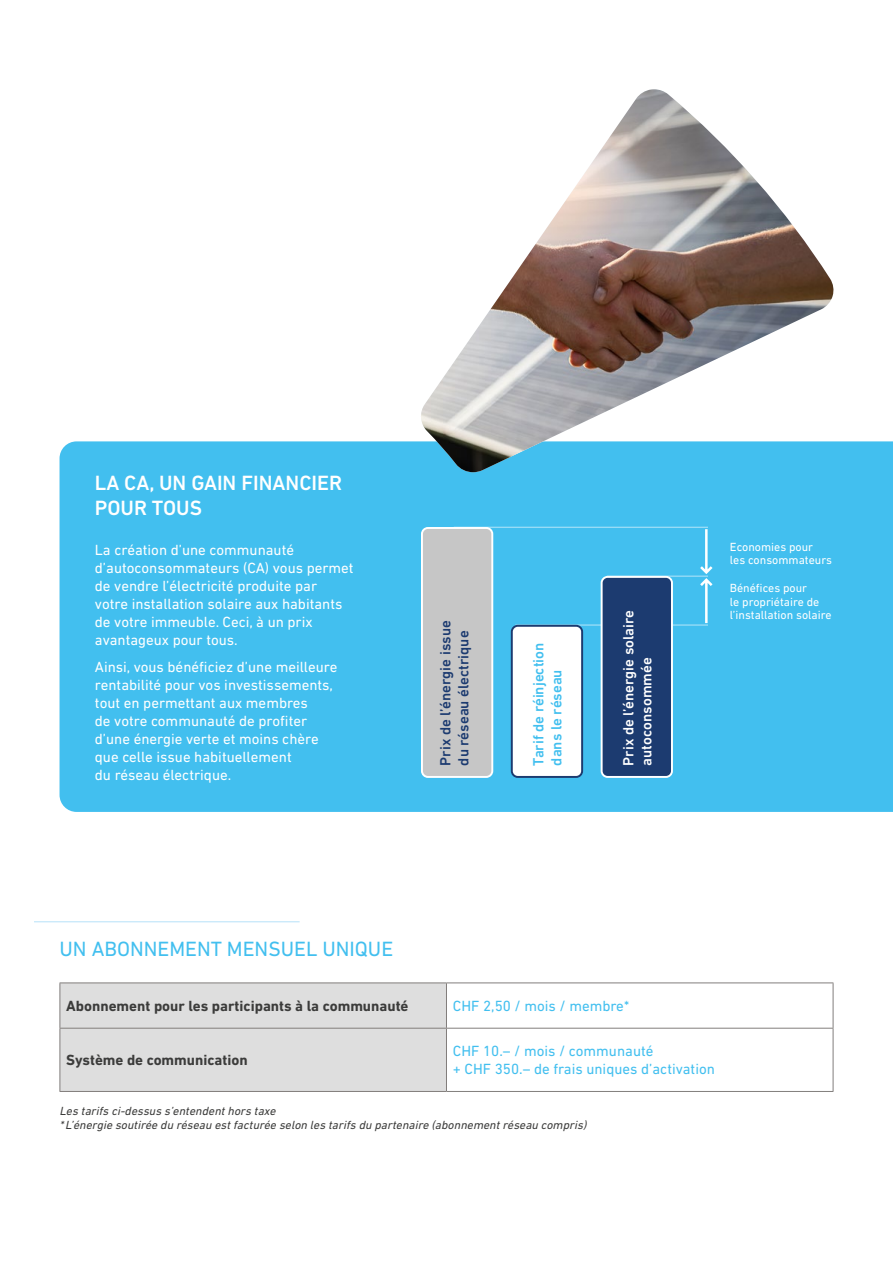
<style>
.page{position:relative;width:893px;height:1263px;background:#fff}
.page>*{position:absolute;margin:0;border:0;box-sizing:border-box;transform-origin:0 0}
.titre_encadré{font:500 21px/25.2px "DIN Next LT Pro";color:#fff}
.titre_2_question{font:21px "DIN Next LT Pro";color:#42bfef}
.texte_encadré{font:15px/18px "DIN Next LT Pro";color:#fff}
.t1{font:15px/18px "DIN Next LT Pro";color:#42bfef}
.t2{font:700 15px "DIN Next LT Pro";color:#3c3c3b}
.t3{font:500 15px/18px "DIN Next LT Pro";color:#1c3b70}
.t4{font:500 15px/18px "DIN Next LT Pro";color:#fff}
.t5{font:500 15px "DIN Next LT Pro";color:#42bfef}
.t6{font:italic 12px "DIN Next LT Pro";color:#3c3c3b}
.t7{font:12px/13.5px "DIN Next LT Pro";color:#fff}
</style>
<div class="page">
<div style="left:61px;top:983px;width:385px;height:108px;background:#dedede"></div>
<hr style="left:60px;top:982px;width:386px;height:1px;background:#827e7c">
<hr style="left:60px;top:983px;width:1px;height:45px;background:#827e7c">
<hr style="left:446px;top:982px;width:387px;height:1px;background:#827e7c">
<hr style="left:446px;top:983px;width:1px;height:45px;background:#827e7c">
<hr style="left:833px;top:983px;width:1px;height:45px;background:#827e7c">
<hr style="left:60px;top:1028px;width:386px;height:1px;background:#827e7c">
<hr style="left:60px;top:1028px;width:1px;height:63px;background:#827e7c">
<hr style="left:446px;top:1028px;width:387px;height:1px;background:#827e7c">
<hr style="left:446px;top:1028px;width:1px;height:63px;background:#827e7c">
<hr style="left:833px;top:1028px;width:1px;height:63px;background:#827e7c">
<hr style="left:60px;top:1091px;width:386px;height:1px;background:#827e7c">
<hr style="left:446px;top:1091px;width:387px;height:1px;background:#827e7c">
<hr style="left:34px;top:921px;width:266px;height:1px;background:#b6e1f9">
<div style="left:60px;top:441px;width:833px;height:371px;background:#42bfef"></div>
<svg style="left:700px;top:529px;width:12px;height:94px"></svg>
<hr style="left:454px;top:527px;width:254px;height:1px;background:#fff">
<hr style="left:607px;top:576px;width:101px;height:1px;background:#fff">
<hr style="left:515px;top:625px;width:193px;height:1px;background:#fff">
<div style="left:422px;top:528px;width:70px;height:249px;background:#c6c6c6;border-radius:6px"></div>
<div style="left:421px;top:527px;width:72px;height:251px;border:2px solid #fff;border-radius:6px"></div>
<div style="left:602px;top:577px;width:70px;height:200px;background:#1c3b70;border-radius:6px"></div>
<div style="left:601px;top:576px;width:72px;height:202px;border:2px solid #fff;border-radius:6px"></div>
<div style="left:512px;top:626px;width:70px;height:151px;background:#fff;border-radius:6px"></div>
<div style="left:511px;top:625px;width:72px;height:153px;border:2px solid #1c3b70;border-radius:6px"></div>
<img style="left:419px;top:89px;width:415px;height:383px">
<p class="titre_encadré" style="left:95px;top:470px;width:249px">LA CA, UN GAIN FINANCIER<br>POUR TOUS</p>
<p class="texte_encadré" style="left:95px;top:541px;width:260px">La création d’une communauté d’autoconsommateurs (CA) vous permet de vendre l’électricité produite par votre installation solaire aux habitants de votre immeuble. Ceci, à un prix avantageux pour tous.</p>
<p class="texte_encadré" style="left:95px;top:657px;width:244px">Ainsi, vous bénéficiez d’une meilleure rentabilité pour vos investissements, tout en permettant aux membres<br>de votre communauté de profiter d’une énergie verte et moins chère que celle issue habituellement<br>du réseau électrique.</p>
<p class="t3" style="left:436px;top:766px;width:147px;rotate:-90deg">Prix de l’énergie issue du réseau électrique</p>
<p class="t5" style="left:530px;top:766px;width:124px;rotate:-90deg">Tarif de réinjection</p>
<p class="t5" style="left:548px;top:766px;width:98px;rotate:-90deg">dans le réseau</p>
<p class="t4" style="left:619px;top:766px;width:157px;rotate:-90deg">Prix de l’énergie solaire autoconsommée</p>
<p class="t7" style="left:730px;top:540px;width:104px">Economies pour<br>les consommateurs</p>
<p class="t7" style="left:730px;top:581px;width:103px">Bénéfices pour<br>le propriétaire de l’installation solaire</p>
<p class="titre_2_question" style="left:60px;top:937px;width:335px">UN ABONNEMENT MENSUEL UNIQUE</p>
<p class="t2" style="left:66px;top:997px;width:344px">Abonnement pour les participants à la communauté</p>
<p class="t1" style="left:453px;top:997px;width:178px">CHF 2,50 / mois / membre*</p>
<p class="t2" style="left:66px;top:1051px;width:183px">Système de communication</p>
<p class="t1" style="left:453px;top:1042px;width:264px">CHF 10.– / mois / communauté<br>+ CHF 350.– de frais uniques d’activation</p>
<p class="t6" style="left:60px;top:1103px;width:221px">Les tarifs ci-dessus s’entendenthors taxe</p>
<p class="t6" style="left:60px;top:1118px;width:531px">*L’énergie soutirée du réseau estfacturée selon les tarifs du partenaire (abonnementréseau compris)</p>
</div>
